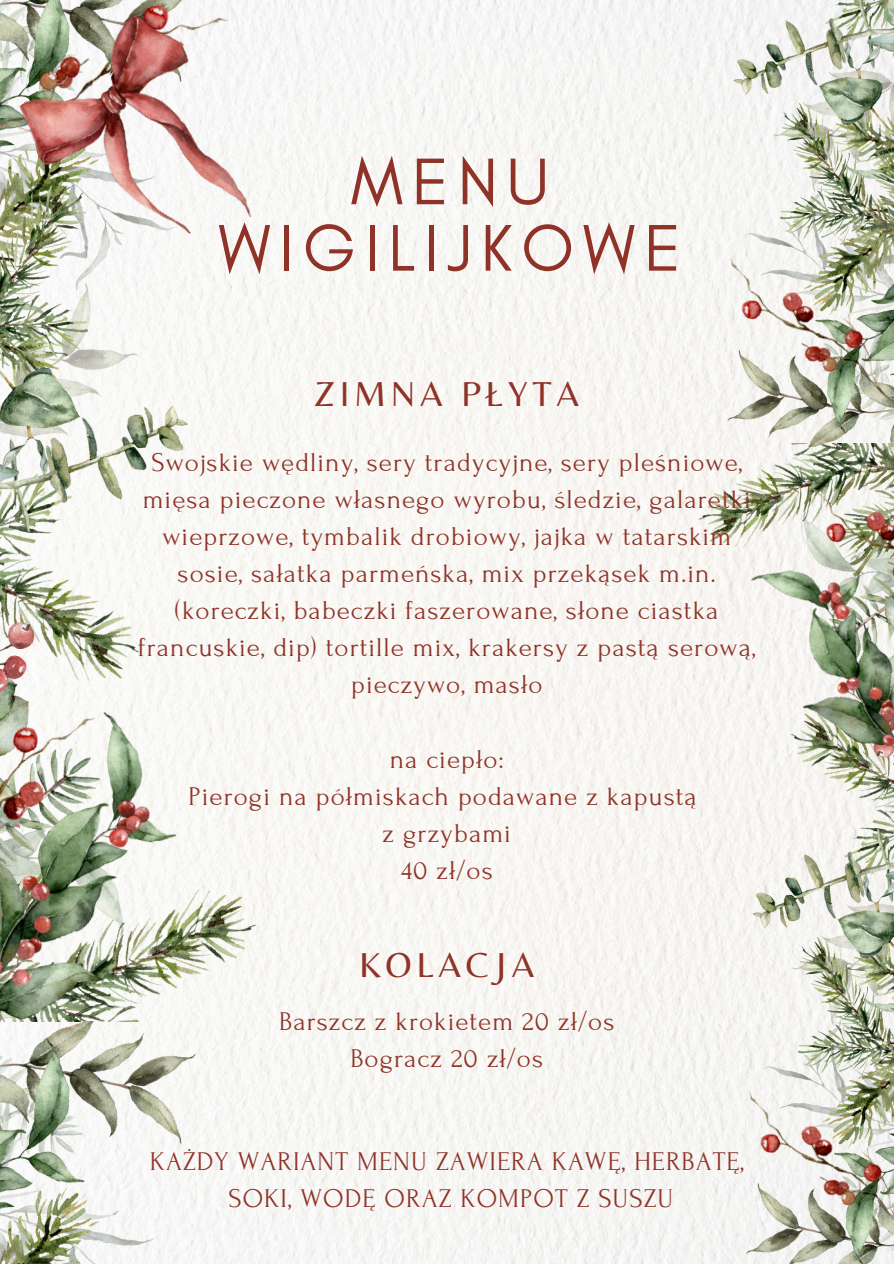
<style>
.page{position:relative;width:894px;height:1264px;background:#fff}
.page>*{position:absolute;margin:0;border:0;box-sizing:border-box;transform-origin:0 0}
.t1{font:67.05px/66.3px "Glacial Indifference";letter-spacing:.13em;color:#8f3328;text-align:center}
.t2{font:36px "Belleza";letter-spacing:.13em;color:#8f3328}
.t3{font:27px/37.2px "Forum";letter-spacing:.035em;color:#8f3328;text-align:center}
</style>
<div class="page">
<div style="left:256px;top:0;width:442px;height:1263px;background:#f8f6f4"></div>
<img style="left:0;top:0;width:256px;height:1263px">
<img style="left:698px;top:446px;width:195px;height:817px">
<img style="left:798px;top:937px;width:95px;height:102px">
<img style="left:0;top:184px;width:87px;height:210px">
<img style="left:737px;top:1039px;width:156px;height:224px">
<img style="left:0;top:2px;width:6px;height:182px">
<img style="left:799px;top:501px;width:94px;height:20px">
<img style="left:714px;top:521px;width:179px;height:334px">
<img style="left:0;top:689px;width:208px;height:469px">
<img style="left:6px;top:0;width:290px;height:296px">
<img style="left:679px;top:0;width:214px;height:446px">
<img style="left:779px;top:103px;width:114px;height:103px">
<img style="left:718px;top:206px;width:175px;height:295px">
<p class="t1" style="left:218px;top:148px;width:464px">MENU<br>WIGILIJKOWE</p>
<p class="t2" style="left:314px;top:372px;width:266px">ZIMNA PŁYTA</p>
<p class="t3" style="left:138px;top:444px;width:618px">Swojskie wędliny, sery tradycyjne, sery pleśniowe, mięsa pieczone własnego wyrobu, śledzie, galaretki wieprzowe, tymbalik drobiowy, jajka w tatarskim sosie, sałatka parmeńska, mix przekąsek m.in. (koreczki, babeczki faszerowane, słone ciastka francuskie, dip) tortille mix, krakersy z pastą serową, pieczywo, masło</p>
<p class="t3" style="left:389px;top:741px;width:116px">na ciepło:</p>
<p class="t3" style="left:188px;top:778px;width:509px">Pierogi na półmiskach podawane z kapustą</p>
<p class="t3" style="left:382px;top:815px;width:130px">z grzybami</p>
<p class="t3" style="left:401px;top:852px;width:93px">40 zł/os</p>
<h2 class="t2" style="left:359px;top:943px;width:177px">KOLACJA</h2>
<p class="t3" style="left:279px;top:1002px;width:336px">Barszcz z krokietem 20 zł/os</p>
<p class="t3" style="left:350px;top:1040px;width:194px">Bogracz 20 zł/os</p>
<p class="t3" style="left:150px;top:1143px;width:595px">KAŻDY WARIANT MENU ZAWIERA KAWĘ, HERBATĘ,<br>SOKI, WODĘ ORAZ KOMPOT Z SUSZU</p>
</div>
